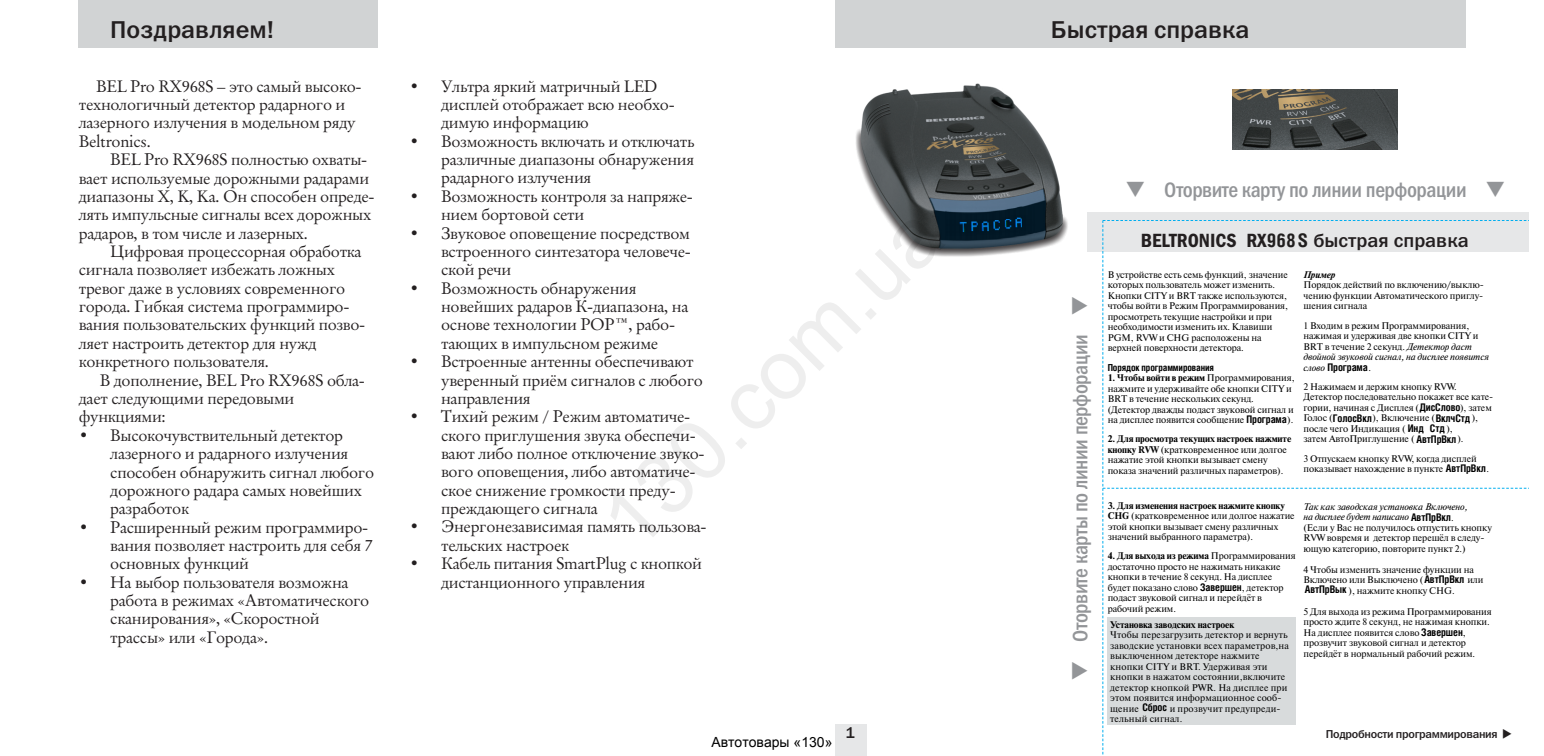
<style>
.page{position:relative;width:1544px;height:756px;background:#fff}
.page>*{position:absolute;margin:0;border:0;box-sizing:border-box;transform-origin:0 0}
.t1{font:24.5px "Franklin Gothic Medium C";color:#231f20}
.t2{font:21px "Franklin Gothic Medi Cond C";letter-spacing:-.02em;color:#939598}
.t3{font:19.25px "Franklin Gothic Medium C";color:#231f20}
.t4{font:16.62px/18.4px "Original Garamond CBT";letter-spacing:-.02em;color:#231f20}
.t5{font:15.75px "Franklin Gothic Medium C";color:#231f20}
.t6{font:14px "Arial";color:#000}
.t7{font:11.55px "Franklin Gothic Medium C";letter-spacing:-.025em;color:#231f20}
.t8{font:700 10.5px "Helios Cond";letter-spacing:-.01em;color:#000}
.t9{font:9.62px/10.5px "Newton C";letter-spacing:-.01em;color:#000}
.t10{font:9.62px/10.5px "Newton C";letter-spacing:.01em;color:#000}
.t11{font:700 9.62px "Newton C";letter-spacing:-.01em;color:#000}
.t12{font:700 9.62px "Helios Cond";letter-spacing:-.01em;color:#000}
.t13{font:italic 700 9.62px "Newton C";letter-spacing:-.01em;color:#000}
.s1{font-family:"Franklin Gothic Demi Cond C"}
.s2{font-family:"Helios Cond";font-weight:700;font-size:18.9px;color:#211f1f}
.s3{font-weight:700}
.s4{font-family:"Helios Cond";font-weight:700;font-size:10.5px}
.s5{font-style:italic}
.s6{font-family:"Newton C";font-weight:400;font-style:italic;font-size:9.62px}
.s7{font-family:"Newton C";font-weight:400;font-size:9.62px}
</style>
<div class="page">
<div style="left:79px;top:0;width:299px;height:47px;background:#d1d3d4"></div>
<div style="left:835px;top:0;width:630px;height:47px;background:#d1d3d4"></div>
<div style="left:835px;top:724px;width:31px;height:32px;background:#e6e7e8"></div>
<div style="left:1087px;top:213px;width:441px;height:39px;background:#e6e7e8"></div>
<img style="left:1233px;top:90px;width:164px;height:60px">
<img style="left:856px;top:83px;width:212px;height:174px">
<svg style="left:1102px;top:220px;width:425px;height:535px"></svg>
<h1 class="t1" style="left:110px;top:22px;width:165px">Поздравляем!</h1>
<h1 class="t1" style="left:1051px;top:22px;width:200px">Быстрая справка</h1>
<h3 class="t4" style="left:79px;top:78px;width:284px;text-indent:17px">BEL Pro RX968S – это самый высоко&shy;технологичный детектор радарного и лазерного излучения в модельном ряду<br>Beltronics.</h3>
<h3 class="t4" style="left:79px;top:152px;width:297px;text-indent:31px">BEL Pro RX968S полностью охваты&shy;вает используемые дорожными радарами диапазоны X, K, Ka. Он способен опреде&shy;лять импульсные сигналы всех дорожных радаров, в том числе и лазерных.</h3>
<p class="t4" style="left:79px;top:244px;width:288px;text-indent:32px">Цифровая процессорная обработка сигнала позволяет избежать ложных тревог даже в условиях современного города. Гибкая система программиро&shy;вания пользовательских функций позво&shy;ляет настроить детектор для нужд конкретного пользователя.</p>
<h3 class="t4" style="left:79px;top:372px;width:288px;text-indent:21px">В дополнение, BEL Pro RX968S обла&shy;дает следующими передовыми функциями:</h3>
<h3 class="t4" style="left:110px;top:427px;width:265px;text-indent:-32px">• Высокочувствительный детектор лазерного и радарного излучения способен обнаружить сигнал любого дорожного радара самых новейших разработок</h3>
<h3 class="t4" style="left:110px;top:519px;width:264px;text-indent:-32px">• Расширенный режим программиро&shy;вания позволяет настроить для себя 7 основных функций</h3>
<h3 class="t4" style="left:110px;top:574px;width:261px;text-indent:-32px">• На выбор пользователя возможна работа в режимах «Автоматического сканирования», «Скоростной трассы» или «Города».</h3>
<h3 class="t4" style="left:441px;top:78px;width:235px;text-indent:-32px">• Ультра яркий матричный LED дисплей отображает всю необхо&shy;димую информацию</h3>
<h3 class="t4" style="left:441px;top:133px;width:255px;text-align:justify;text-indent:-32px">• Возможность включать и отключать различные диапазоны обнаружения радарного излучения</h3>
<h3 class="t4" style="left:441px;top:188px;width:253px;text-indent:-32px">• Возможность контроля за напряже&shy;нием бортовой сети</h3>
<h3 class="t4" style="left:441px;top:225px;width:251px;text-align:justify;text-indent:-32px">• Звуковое оповещение посредством встроенного синтезатора человече&shy;ской речи</h3>
<h3 class="t4" style="left:441px;top:280px;width:249px;text-indent:-32px">• Возможность обнаружения новейших радаров К-диапазона, на основе технологии POP™, рабо&shy;тающих в импульсном режиме</h3>
<h3 class="t4" style="left:441px;top:354px;width:263px;text-indent:-32px">• Встроенные антенны обеспечивают уверенный приём сигналов с любого направления</h3>
<h3 class="t4" style="left:441px;top:409px;width:265px;text-indent:-32px">• Тихий режим / Режим автоматиче&shy;ского приглушения звука обеспечи&shy;вают либо полное отключение звуко&shy;вого оповещения, либо автоматиче&shy;ское снижение громкости преду&shy;преждающего сигнала</h3>
<h3 class="t4" style="left:441px;top:519px;width:267px;text-indent:-32px">• Энергонезависимая память пользова&shy;тельских настроек</h3>
<h3 class="t4" style="left:441px;top:556px;width:262px;text-indent:-32px">• Кабель питания SmartPlug с кнопкой дистанционного управления</h3>
<h3 class="t6" style="left:711px;top:732px;width:123px">Автотовары «130»</h3>
<h2 class="t2" style="left:1164px;top:183px;width:304px">Оторвите карту по линии перфорации</h2>
<h2 class="t2" style="left:1073px;top:642px;width:309px;rotate:-90deg">Оторвите карты по линии перфорации</h2>
<h3 class="t3" style="left:1140px;top:234px;width:329px"><span class="s1">BELTRONICS RX</span><span class="s2">968S</span> быстрая справка</h3>
<p class="t9" style="left:1107px;top:269px;width:182px">В устройстве есть семь функций, значение которых пользователь может изменить.<br>Кнопки CITY и BRT также используются, чтобы войти в Режим Программирования, просмотреть текущие настройки и при необходимости изменить их. Клавиши PGM, RVW и CHG расположены на верхней поверхности детектора.</p>
<p class="t12" style="left:1107px;top:361px;width:108px">Порядок программирования</p>
<p class="t9" style="left:1107px;top:373px;width:188px"><span class="s3">1. Чтобы войти в режим</span> Программирования, нажмите и удерживайте обе кнопки CITY и BRT в течение нескольких секунд. (Детектор дважды подаст звуковой сигнал и на дисплее появится сообщение <span class="s4">Програма</span>).</p>
<p class="t9" style="left:1107px;top:434px;width:185px"><span class="s3">2. Для просмотра текущих настроек нажмите кнопку RVW</span> (кратковременное или долгое нажатие этой кнопки вызывает смену показа значений различных параметров).</p>
<p class="t9" style="left:1107px;top:500px;width:188px"><span class="s3">3. Для изменения настроек нажмите кнопку CHG</span> (кратковременное или долгое нажатие этой кнопки вызывает смену различных значений выбранного параметра).</p>
<p class="t9" style="left:1107px;top:551px;width:190px"><span class="s3">4. Для выхода из режима</span> Программирования достаточно просто не нажимать никакие кнопки в течение 8 секунд. На дисплее будет показано слово <span class="s4">Завершен</span>, детектор подаст звуковой сигнал и перейдёт в рабочий режим.</p>
<p class="t13" style="left:1303px;top:269px;width:33px">Пример</p>
<p class="t9" style="left:1303px;top:280px;width:182px;text-align:justify">Порядок действий по включению/выклю&shy;чению функции Автоматического приглу&shy;шения сигнала</p>
<p class="t9" style="left:1303px;top:320px;width:187px">1 Входим в режим Программирования, нажимая и удерживая две кнопки CITY и BRT в течение 2 секунд. <span class="s5">Детектор даст двойной звуковой сигнал, на дисплее появится</span></p>
<p class="t8" style="left:1303px;top:361px;width:69px"><span class="s6">слово</span> Програма<span class="s7">.</span></p>
<p class="t9" style="left:1303px;top:381px;width:191px">2 Нажимаем и держим кнопку RVW.<br>Детектор последовательно покажет все кате&shy;гории, начиная с Дисплея (<span class="s4">ДисСлово</span>), затем Голос (<span class="s4">ГолосВкл</span>), Включение (<span class="s4">ВклчСтд</span> ),</p>
<p class="t9" style="left:1303px;top:429px;width:175px;line-height:19.2px">затем АвтоПриглушение ( <span class="s4">АвтПрВкл</span>).<br>3 Отпускаем кнопку RVW, когда дисплей</p>
<p class="t9" style="left:1303px;top:464px;width:187px">показывает нахождение в пункте <span class="s4">АвтПрВкл</span>.</p>
<p class="t9" style="left:1303px;top:501px;width:190px"><span class="s5">Так как заводская установка Включено,<br>на дисплее будет написано</span> <span class="s4">АвтПрВкл</span>.<br>(Если у Вас не получилось отпустить кнопку RVW вовремя и детектор перешёл в следу&shy;ющую категорию, повторите пункт 2.)</p>
<p class="t9" style="left:1303px;top:564px;width:181px">4 Чтобы изменить значение функции на<br>Включено или Выключено ( <span class="s4">АвтПрВкл</span> или<br><span class="s4">АвтПрВык</span> ), нажмите кнопку CHG.</p>
<p class="t9" style="left:1303px;top:606px;width:190px">5 Для выхода из режима Программирования просто ждите 8 секунд, не нажимая кнопки.<br>На дисплее появится слово <span class="s4">Завершен</span>, прозвучит звуковой сигнал и детектор перейдёт в нормальный рабочий режим.</p>
<p class="t9" style="left:1303px;top:423px;width:151px">после чего Индикация ( <span class="s4">Инд Стд</span> ),</p>
<p class="t11" style="left:1110px;top:619px;width:126px">Установка заводских настроек</p>
<p class="t10" style="left:1110px;top:630px;width:180px">Чтобы перезагрузить детектор и вернуть заводские установки всех параметров,на выключенном детекторе нажмите кнопки CITY и BRT. Удерживая эти кнопки в нажатом состоянии,включите детектор кнопкой PWR. На дисплее при этом появится информационное сооб&shy;щение <span class="s4">Сброс</span> и прозвучит предупреди&shy;тельный сигнал.</p>
<h3 class="t5" style="left:846px;top:728px;width:11px">1</h3>
<p class="t7" style="left:1325px;top:730px;width:173px">Подробности программирования</p>
</div>
